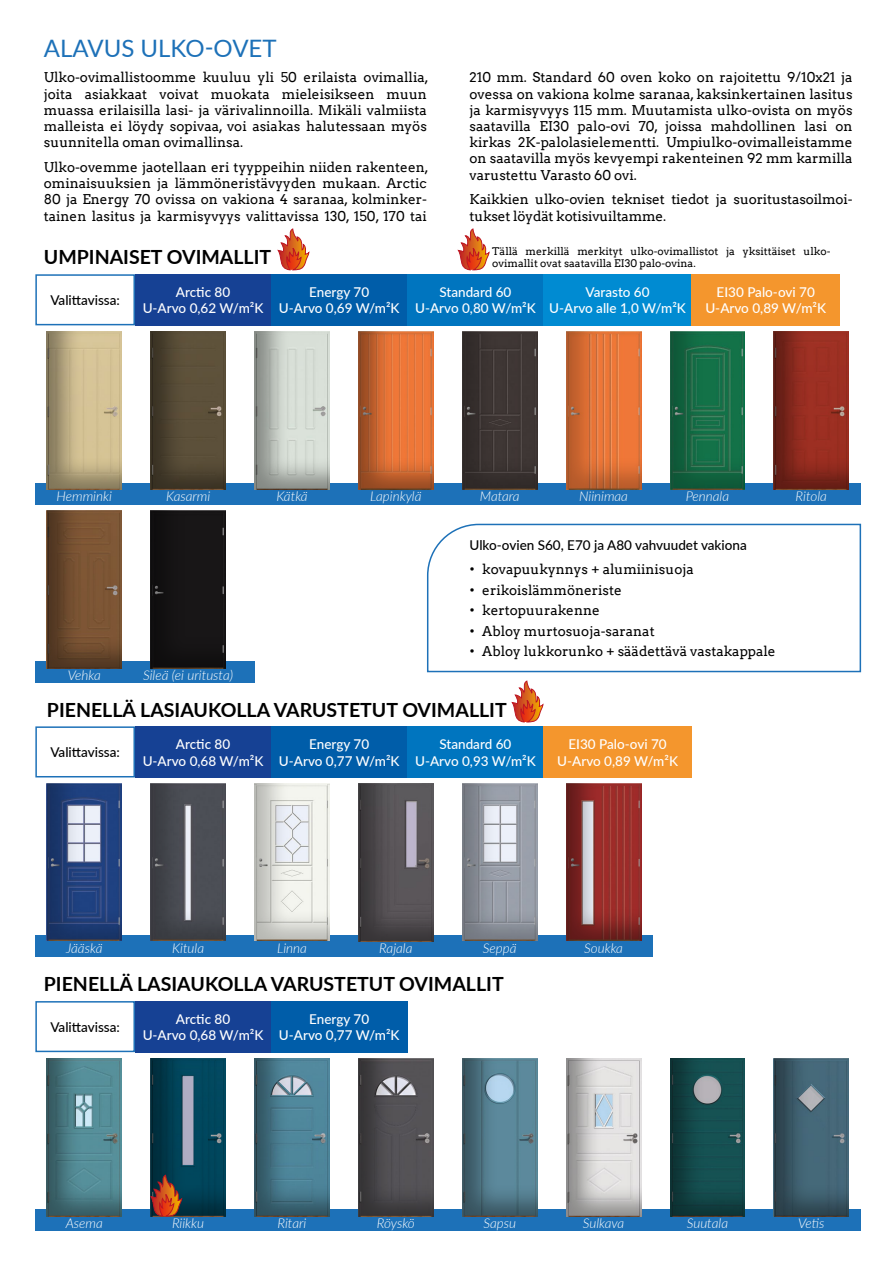
<style>
.page{position:relative;width:893px;height:1263px;background:#fff}
.page>*{position:absolute;margin:0;border:0;box-sizing:border-box;transform-origin:0 0}
.t1{font:24px "Lato";color:#1d71b8}
.t2{font:700 19.5px "Lato";color:#000}
.t3{font:13.5px/16.2px "Arvo";color:#000;text-align:justify}
.t4{font:500 13.5px/16.2px "Lato";color:#fff;text-align:center}
.t5{font:italic 300 13.5px "Lato";color:#fff}
.t6{font:500 13.5px "Lato";color:#000}
.t7{font:10.5px/12.6px "Arvo";color:#000}
</style>
<div class="page">
<svg style="left:427px;top:523px;width:435px;height:150px"></svg>
<div style="left:35px;top:935px;width:617px;height:21px;background:#1d71b8"></div>
<div style="left:35px;top:1210px;width:826px;height:21px;background:#1d71b8"></div>
<div style="left:35px;top:483px;width:826px;height:21px;background:#1d71b8"></div>
<div style="left:47px;top:783px;width:76px;height:161px;background:#000;opacity:.25"></div>
<div style="left:357px;top:1058px;width:78px;height:160px;background:#000;opacity:.4"></div>
<div style="left:150px;top:1058px;width:78px;height:161px;background:#000;opacity:.4"></div>
<div style="left:255px;top:1058px;width:76px;height:161px;background:#000;opacity:.4"></div>
<div style="left:566px;top:1057px;width:78px;height:161px;background:#000;opacity:.4"></div>
<div style="left:151px;top:783px;width:76px;height:161px;background:#000;opacity:.25"></div>
<div style="left:255px;top:783px;width:76px;height:161px;background:#000;opacity:.25"></div>
<div style="left:462px;top:783px;width:77px;height:161px;background:#000;opacity:.25"></div>
<div style="left:461px;top:1058px;width:78px;height:160px;background:#000;opacity:.4"></div>
<div style="left:46px;top:1057px;width:78px;height:161px;background:#000;opacity:.4"></div>
<div style="left:150px;top:331px;width:78px;height:160px;background:#000;opacity:.4"></div>
<div style="left:773px;top:331px;width:78px;height:160px;background:#000;opacity:.4"></div>
<div style="left:670px;top:1057px;width:76px;height:161px;background:#000;opacity:.4"></div>
<div style="left:774px;top:1057px;width:76px;height:161px;background:#000;opacity:.4"></div>
<div style="left:47px;top:331px;width:77px;height:161px;background:#000;opacity:.4"></div>
<div style="left:255px;top:330px;width:76px;height:161px;background:#000;opacity:.4"></div>
<div style="left:462px;top:330px;width:77px;height:161px;background:#000;opacity:.25"></div>
<div style="left:670px;top:330px;width:76px;height:161px;background:#000;opacity:.25"></div>
<div style="left:358px;top:783px;width:77px;height:161px;background:#000;opacity:.4"></div>
<div style="left:566px;top:330px;width:77px;height:161px;background:#000;opacity:.25"></div>
<svg style="left:151px;top:1175px;width:31px;height:41px"></svg>
<div style="left:566px;top:783px;width:77px;height:160px;background:#000;opacity:.4"></div>
<div style="left:35px;top:662px;width:220px;height:21px;background:#1d71b8"></div>
<div style="left:47px;top:509px;width:76px;height:161px;background:#000;opacity:.4"></div>
<div style="left:150px;top:510px;width:78px;height:160px;background:#171516"></div>
<div style="left:358px;top:331px;width:78px;height:161px;background:#000;opacity:.4"></div>
<div style="left:135px;top:274px;width:136px;height:51px;background:#164194"></div>
<div style="left:271px;top:274px;width:136px;height:51px;background:#005da9"></div>
<div style="left:407px;top:274px;width:137px;height:51px;background:#0075bf"></div>
<div style="left:544px;top:274px;width:148px;height:51px;background:#008bd2"></div>
<div style="left:692px;top:274px;width:148px;height:51px;background:#f4962d"></div>
<div style="left:35px;top:274px;width:100px;height:51px;border:2px solid #1d71b8"></div>
<div style="left:135px;top:1001px;width:136px;height:51px;background:#164194"></div>
<div style="left:271px;top:1001px;width:136px;height:51px;background:#005da9"></div>
<div style="left:35px;top:1001px;width:100px;height:51px;border:2px solid #1d71b8"></div>
<div style="left:135px;top:726px;width:136px;height:51px;background:#164194"></div>
<div style="left:271px;top:726px;width:136px;height:51px;background:#005da9"></div>
<div style="left:407px;top:726px;width:137px;height:51px;background:#0075bf"></div>
<div style="left:544px;top:726px;width:148px;height:51px;background:#f4962d"></div>
<div style="left:35px;top:726px;width:100px;height:51px;border:2px solid #1d71b8"></div>
<svg style="left:512px;top:681px;width:31px;height:41px"></svg>
<svg style="left:278px;top:229px;width:31px;height:41px"></svg>
<svg style="left:458px;top:229px;width:31px;height:41px"></svg>
<h1 class="t1" style="left:44px;top:31px;width:234px">ALAVUS ULKO-OVET</h1>
<p class="t3" style="left:44px;top:69px;width:386px">Ulko-ovimallistoomme kuuluu yli 50 erilaista ovimallia, joita asiakkaat voivat muokata mieleisikseen muun muassa erilaisilla lasi- ja värivalinnoilla. Mikäli valmiista malleista ei löydy sopivaa, voi asiakas halutessaan myös suunnitella oman ovimallinsa.</p>
<p class="t3" style="left:44px;top:159px;width:386px">Ulko-ovemme jaotellaan eri tyyppeihin niiden rakenteen, ominaisuuksien ja lämmöneristävyyden mukaan. Arctic 80 ja Energy 70 ovissa on vakiona 4 saranaa, kolminker&shy;tainen lasitus ja karmisyvyys valittavissa 130, 150, 170 tai</p>
<h2 class="t2" style="left:44px;top:243px;width:229px">UMPINAISET OVIMALLIT</h2>
<p class="t3" style="left:469px;top:69px;width:385px">210 mm. Standard 60 oven koko on rajoitettu 9/10x21 ja ovessa on vakiona kolme saranaa, kaksinkertainen lasitus ja karmisyvyys 115 mm. Muutamista ulko-ovista on myös saatavilla EI30 palo-ovi 70, joissa mahdollinen lasi on kirkas 2K-palolasielementti. Umpiulko-ovimalleistamme on saatavilla myös kevyempi rakenteinen 92 mm karmilla varustettu Varasto 60 ovi.</p>
<p class="t3" style="left:469px;top:191px;width:385px">Kaikkien ulko-ovien tekniset tiedot ja suoritustasoilmoi&shy;tukset löydät kotisivuiltamme.</p>
<p class="t7" style="left:492px;top:245px;width:340px">Tällä merkillä merkityt ulko-ovimallistot ja yksittäiset ulko&shy;ovimallit ovat saatavilla EI30 palo-ovina.</p>
<p class="t6" style="left:50px;top:291px;width:71px">Valittavissa:</p>
<p class="t4" style="left:143px;top:284px;width:122px">Arctic 80<br>U-Arvo 0,62 W/m²K</p>
<p class="t4" style="left:279px;top:284px;width:122px">Energy 70<br>U-Arvo 0,69 W/m²K</p>
<p class="t4" style="left:415px;top:284px;width:122px">Standard 60<br>U-Arvo 0,80 W/m²K</p>
<p class="t4" style="left:549px;top:284px;width:138px">Varasto 60<br>U-Arvo alle 1,0 W/m²K</p>
<p class="t4" style="left:705px;top:284px;width:122px">EI30 Palo-ovi 70<br>U-Arvo 0,89 W/m²K</p>
<p class="t5" style="left:57px;top:487px;width:57px">Hemminki</p>
<p class="t5" style="left:166px;top:487px;width:46px">Kasarmi</p>
<p class="t5" style="left:276px;top:487px;width:33px">Kätkä</p>
<p class="t5" style="left:796px;top:487px;width:33px">Ritola</p>
<p class="t5" style="left:370px;top:487px;width:53px">Lapinkylä</p>
<p class="t5" style="left:480px;top:487px;width:41px">Matara</p>
<p class="t5" style="left:579px;top:487px;width:50px">Niinimaa</p>
<p class="t5" style="left:686px;top:487px;width:45px">Pennala</p>
<p class="t5" style="left:68px;top:666px;width:34px">Vehka</p>
<p class="t5" style="left:143px;top:666px;width:92px">Sileä (ei uritusta)</p>
<p class="t6" style="left:469px;top:535px;width:279px">Ulko-ovien S60, E70 ja A80 vahvuudet vakiona</p>
<p class="t3" style="left:469px;top:561px;width:226px">• kovapuukynnys + alumiinisuoja</p>
<p class="t3" style="left:469px;top:582px;width:154px">• erikoislämmöneriste</p>
<p class="t3" style="left:469px;top:602px;width:132px">• kertopuurakenne</p>
<p class="t3" style="left:469px;top:623px;width:187px">• Abloy murtosuoja-saranat</p>
<p class="t3" style="left:469px;top:643px;width:308px">• Abloy lukkorunko + säädettävä vastakappale</p>
<h2 class="t2" style="left:47px;top:695px;width:461px">PIENELLÄ LASIAUKOLLA VARUSTETUT OVIMALLIT</h2>
<p class="t4" style="left:143px;top:736px;width:122px">Arctic 80<br>U-Arvo 0,68 W/m²K</p>
<p class="t4" style="left:279px;top:736px;width:122px">Energy 70<br>U-Arvo 0,77 W/m²K</p>
<p class="t4" style="left:415px;top:736px;width:122px">Standard 60<br>U-Arvo 0,93 W/m²K</p>
<p class="t4" style="left:557px;top:736px;width:122px">EI30 Palo-ovi 70<br>U-Arvo 0,89 W/m²K</p>
<p class="t6" style="left:50px;top:743px;width:71px">Valittavissa:</p>
<p class="t5" style="left:66px;top:939px;width:38px">Jääskä</p>
<p class="t5" style="left:172px;top:939px;width:33px">Kitula</p>
<p class="t5" style="left:277px;top:939px;width:31px">Linna</p>
<p class="t5" style="left:379px;top:939px;width:35px">Rajala</p>
<p class="t5" style="left:483px;top:939px;width:35px">Seppä</p>
<h2 class="t2" style="left:44px;top:970px;width:461px">PIENELLÄ LASIAUKOLLA VARUSTETUT OVIMALLIT</h2>
<p class="t4" style="left:143px;top:1010px;width:122px">Arctic 80<br>U-Arvo 0,68 W/m²K</p>
<p class="t4" style="left:279px;top:1010px;width:122px">Energy 70<br>U-Arvo 0,77 W/m²K</p>
<p class="t6" style="left:50px;top:1017px;width:71px">Valittavissa:</p>
<p class="t5" style="left:584px;top:939px;width:40px">Soukka</p>
<p class="t5" style="left:66px;top:1214px;width:39px">Asema</p>
<p class="t5" style="left:172px;top:1214px;width:34px">Riikku</p>
<p class="t5" style="left:278px;top:1214px;width:30px">Ritari</p>
<p class="t5" style="left:483px;top:1214px;width:34px">Sapsu</p>
<p class="t5" style="left:583px;top:1214px;width:43px">Sulkava</p>
<p class="t5" style="left:687px;top:1214px;width:43px">Suutala</p>
<p class="t5" style="left:798px;top:1214px;width:28px">Vetis</p>
<p class="t5" style="left:377px;top:1214px;width:39px">Röyskö</p>
</div>
